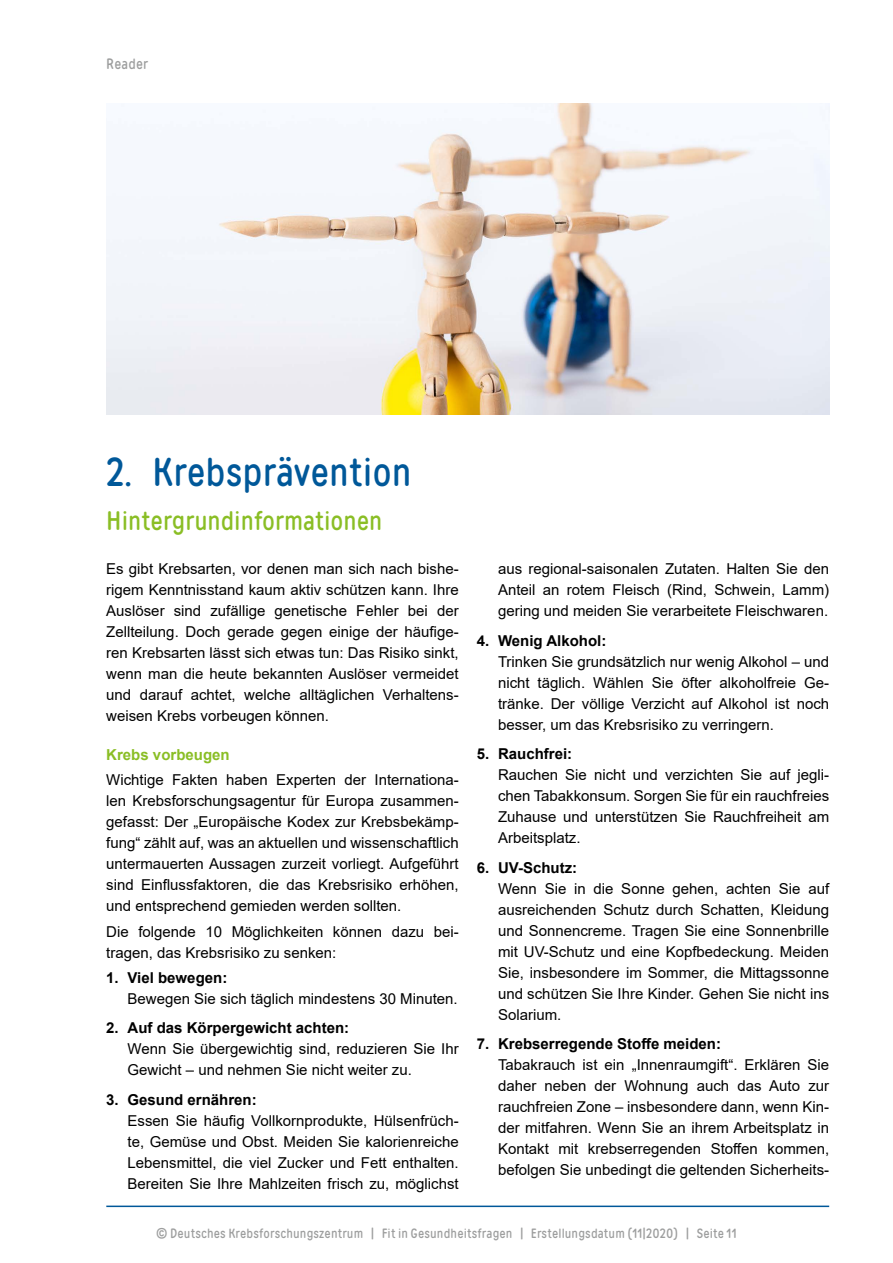
<style>
.page{position:relative;width:893px;height:1263px;background:#fff}
.page>*{position:absolute;margin:0;border:0;box-sizing:border-box;transform-origin:0 0}
.t1{font:40.5px "Matias";color:#005899}
.t2{font:27px "Matias";color:#8abe25}
.t3{font:700 15.15px "Arial";color:#8abe25}
.t4{font:15px/21px "Arial";color:#000;text-align:justify}
.t5{font:700 15px "Arial";color:#000}
.t6{font:15px "Matias";letter-spacing:.01em;color:#9d9e9e}
.t7{font:13.5px "Matias";letter-spacing:.01em;color:#9d9e9e}
</style>
<div class="page">
<hr style="left:106px;top:1205px;width:723px;height:2px;background:#005899">
<img style="left:106px;top:103px;width:723px;height:312px">
<p class="t6" style="left:106px;top:55px;width:43px">Reader</p>
<h1 class="t1" style="left:106px;top:447px;width:307px">2. Krebsprävention</h1>
<h2 class="t2" style="left:106px;top:504px;width:278px">Hintergrundinformationen</h2>
<p class="t4" style="left:106px;top:558px;width:354px">Es gibt Krebsarten, vor denen man sich nach bishe&shy;rigem Kenntnisstand kaum aktiv schützen kann. Ihre Auslöser sind zufällige genetische Fehler bei der Zellteilung. Doch gerade gegen einige der häufige&shy;ren Krebsarten lässt sich etwas tun: Das Risiko sinkt, wenn man die heute bekannten Auslöser vermeidet und darauf achtet, welche alltäglichen Verhaltens&shy;weisen Krebs vorbeugen können.</p>
<p class="t3" style="left:106px;top:744px;width:125px">Krebs vorbeugen</p>
<p class="t4" style="left:106px;top:769px;width:354px">Wichtige Fakten haben Experten der Internationa&shy;len Krebsforschungsagentur für Europa zusammen&shy;gefasst: Der „Europäische Kodex zur Krebsbekämp&shy;fung“ zählt auf, was an aktuellen und wissenschaftlich untermauerten Aussagen zurzeit vorliegt. Aufgeführt sind Einflussfaktoren, die das Krebsrisiko erhöhen, und entsprechend gemieden werden sollten.</p>
<p class="t4" style="left:106px;top:921px;width:354px">Die folgende 10 Möglichkeiten können dazu bei&shy;tragen, das Krebsrisiko zu senken:</p>
<p class="t5" style="left:106px;top:967px;width:123px">1. Viel bewegen:</p>
<p class="t4" style="left:128px;top:988px;width:332px">Bewegen Sie sich täglich mindestens 30 Minuten.</p>
<p class="t5" style="left:106px;top:1017px;width:244px">2. Auf das Körpergewicht achten:</p>
<p class="t4" style="left:128px;top:1038px;width:333px">Wenn Sie übergewichtig sind, reduzieren Sie Ihr<br>Gewicht – und nehmen Sie nicht weiter zu.</p>
<p class="t5" style="left:106px;top:1089px;width:152px">3. Gesund ernähren:</p>
<p class="t4" style="left:128px;top:1110px;width:333px">Essen Sie häufig Vollkornprodukte, Hülsenfrüch&shy;te, Gemüse und Obst. Meiden Sie kalorienreiche Lebensmittel, die viel Zucker und Fett enthalten.<br>Bereiten Sie Ihre Mahlzeiten frisch zu, möglichst</p>
<p class="t4" style="left:498px;top:558px;width:333px">aus regional-saisonalen Zutaten. Halten Sie den Anteil an rotem Fleisch (Rind, Schwein, Lamm) gering und meiden Sie verarbeitete Fleischwaren.</p>
<p class="t5" style="left:477px;top:630px;width:131px">4. Wenig Alkohol:</p>
<p class="t4" style="left:498px;top:651px;width:333px">Trinken Sie grundsätzlich nur wenig Alkohol – und nicht täglich. Wählen Sie öfter alkoholfreie Ge&shy;tränke. Der völlige Verzicht auf Alkohol ist noch besser, um das Krebsrisiko zu verringern.</p>
<p class="t5" style="left:477px;top:743px;width:97px">5. Rauchfrei:</p>
<p class="t4" style="left:498px;top:764px;width:333px">Rauchen Sie nicht und verzichten Sie auf jegli&shy;chen Tabakkonsum. Sorgen Sie für ein rauchfreies Zuhause und unterstützen Sie Rauchfreiheit am Arbeitsplatz.</p>
<p class="t5" style="left:477px;top:857px;width:102px">6. UV-Schutz:</p>
<p class="t4" style="left:498px;top:878px;width:333px">Wenn Sie in die Sonne gehen, achten Sie auf ausreichenden Schutz durch Schatten, Kleidung und Sonnencreme. Tragen Sie eine Sonnenbrille mit UV-Schutz und eine Kopfbedeckung. Meiden Sie, insbesondere im Sommer, die Mittagssonne und schützen Sie Ihre Kinder. Gehen Sie nicht ins Solarium.</p>
<p class="t5" style="left:477px;top:1033px;width:246px">7. Krebserregende Stoffe meiden:</p>
<p class="t4" style="left:498px;top:1054px;width:333px">Tabakrauch ist ein „Innenraumgift“. Erklären Sie daher neben der Wohnung auch das Auto zur rauchfreien Zone – insbesondere dann, wenn Kin&shy;der mitfahren. Wenn Sie an ihrem Arbeitsplatz in Kontakt mit krebserregenden Stoffen kommen, befolgen Sie unbedingt die geltenden Sicherheits-</p>
<p class="t7" style="left:156px;top:1225px;width:582px">© Deutsches Krebsforschungszentrum | Fit in Gesundheitsfragen | Erstellungsdatum (11|2020) | Seite 11</p>
</div>
